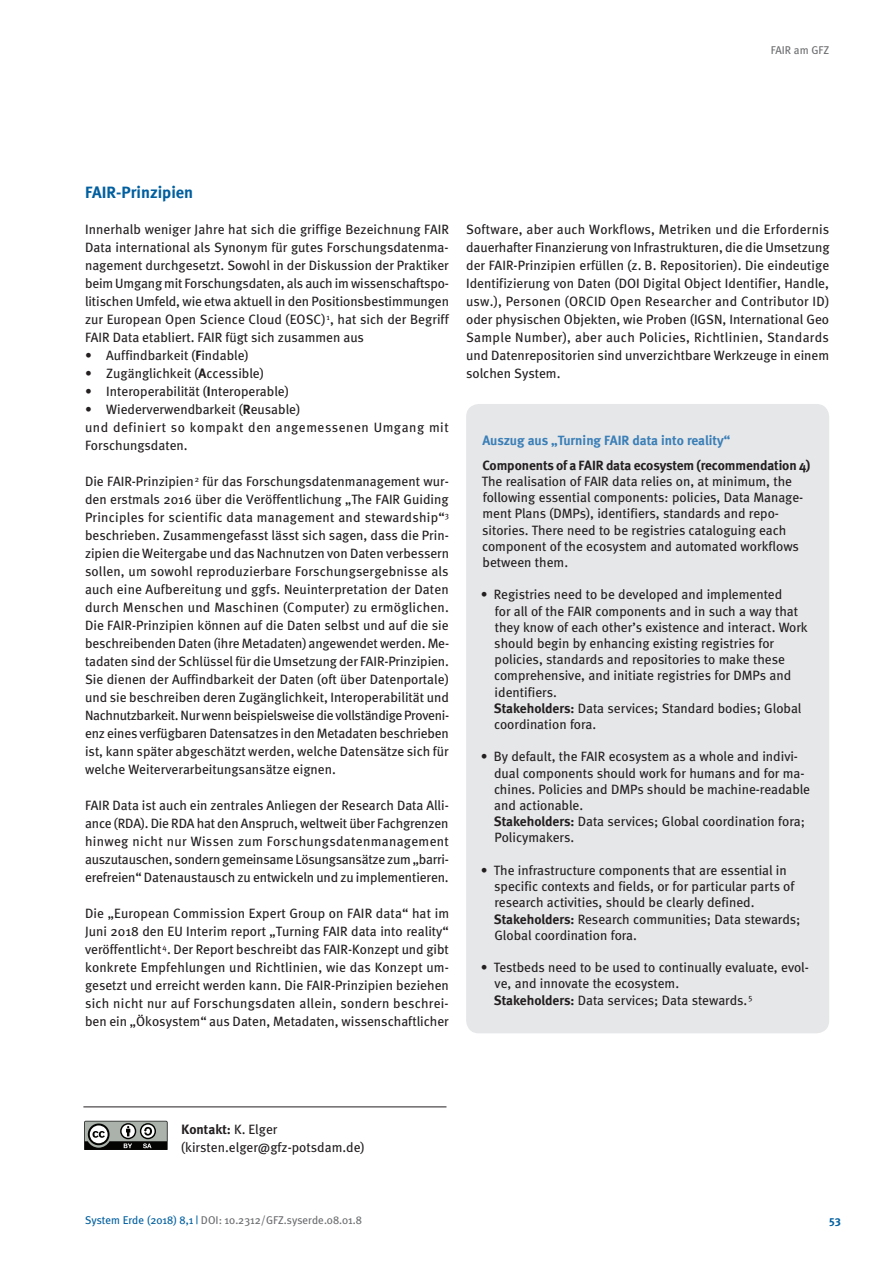
<style>
.page{position:relative;width:893px;height:1263px;background:#fff}
.page>*{position:absolute;margin:0;border:0;box-sizing:border-box;transform-origin:0 0}
.t1{font:700 16.5px "Meta";color:#005f9f}
.t2{font:13.5px/18px "Meta";color:#231f20}
.t3{font:700 13.5px "Meta";letter-spacing:-.005em;color:#231f20}
.t4{font:700 13.5px "Meta";color:#3b7fb7}
.t5{font:700 13.5px "Meta Plus";color:#231f20}
.t6{font:11.25px "Meta Plus";color:#6c6d70}
.t7{font:11.25px "Meta";color:#6c6d70}
.t8{font:700 11.25px "Meta";color:#005f9f}
.s1{font-weight:700}
.s2{font-family:"Meta";font-weight:400}
.s3{color:#005f9f}
</style>
<div class="page">
<hr style="left:83px;top:1106px;width:363px;height:1px;background:#231f20">
<svg style="left:84px;top:1121px;width:84px;height:29px;background:#747874"></svg>
<div style="left:466px;top:404px;width:363px;height:629px;background:#e6e7e9;border-radius:13px"></div>
<p class="t7" style="left:771px;top:43px;width:60px">FAIR am GFZ</p>
<p class="t1" style="left:85px;top:182px;width:110px">FAIR-Prinzipien</p>
<p class="t2" style="left:85px;top:220px;width:366px;text-align:justify">Innerhalb weniger Jahre hat sich die griffige Bezeichnung FAIR Data international als Synonym für gutes Forschungsdatenma&shy;nagement durchgesetzt. Sowohl in der Diskussion der Praktiker beim Umgang mit Forschungsdaten, als auch im wissenschaftspo&shy;litischen Umfeld, wie etwa aktuell in den Positionsbestimmungen zur European Open Science Cloud (EOSC) <sup>1</sup>, hat sich der Begriff FAIR Data etabliert. FAIR fügt sich zusammen aus</p>
<p class="t2" style="left:85px;top:346px;width:165px">• Auffindbarkeit (<span class="s1">F</span>indable)</p>
<p class="t2" style="left:85px;top:364px;width:180px">• Zugänglichkeit (<span class="s1">A</span>ccessible)</p>
<p class="t2" style="left:85px;top:382px;width:205px">• Interoperabilität (<span class="s1">I</span>nteroperable)</p>
<p class="t2" style="left:85px;top:400px;width:365px">• Wiederverwendbarkeit (<span class="s1">R</span>eusable)<br>und definiert so kompakt den angemessenen Umgang mit<br>Forschungsdaten.</p>
<p class="t2" style="left:85px;top:472px;width:366px;text-align:justify">Die FAIR-Prinzipien<sup>2</sup> für das Forschungsdatenmanagement wur&shy;den erstmals 2016 über die Veröffentlichung „The FAIR Guiding Principles for scientific data management and stewardship“<sup>3 </sup>beschrieben. Zusammengefasst lässt sich sagen, dass die Prin&shy;zipien die Weitergabe und das Nachnutzen von Daten verbessern sollen, um sowohl reproduzierbare Forschungsergebnisse als auch eine Aufbereitung und ggfs. Neuinterpretation der Daten durch Menschen und Maschinen (Computer) zu ermöglichen.<br>Die FAIR-Prinzipien können auf die Daten selbst und auf die sie beschreibenden Daten (ihre Metadaten) angewendet werden. Me&shy;tadaten sind der Schlüssel für die Umsetzung der FAIR-Prinzipien.<br>Sie dienen der Auffindbarkeit der Daten (oft über Datenportale) und sie beschreiben deren Zugänglichkeit, Interoperabilität und Nachnutzbarkeit. Nur wenn beispielsweise die vollständige Proveni&shy;enz eines verfügbaren Datensatzes in den Metadaten beschrieben ist, kann später abgeschätzt werden, welche Datensätze sich für welche Weiterverarbeitungsansätze eignen.</p>
<p class="t2" style="left:85px;top:796px;width:365px;text-align:justify">FAIR Data ist auch ein zentrales Anliegen der Research Data Alli&shy;ance (RDA). Die RDA hat den Anspruch, weltweit über Fachgrenzen hinweg nicht nur Wissen zum Forschungsdatenmanagement auszutauschen, sondern gemeinsame Lösungsansätze zum „barri&shy;erefreien“ Datenaustausch zu entwickeln und zu implementieren.</p>
<p class="t2" style="left:85px;top:904px;width:366px;text-align:justify">Die „European Commission Expert Group on FAIR data“ hat im Juni 2018 den EU Interim report „Turning FAIR data into reality“ veröffentlicht<sup>4</sup>. Der Report beschreibt das FAIR-Konzept und gibt konkrete Empfehlungen und Richtlinien, wie das Konzept um&shy;gesetzt und erreicht werden kann. Die FAIR-Prinzipien beziehen sich nicht nur auf Forschungsdaten allein, sondern beschrei&shy;ben ein „Ökosystem“ aus Daten, Metadaten, wissenschaftlicher</p>
<p class="t2" style="left:466px;top:220px;width:365px;text-align:justify">Software, aber auch Workflows, Metriken und die Erfordernis dauerhafter Finanzierung von Infrastrukturen, die die Umsetzung der FAIR-Prinzipien erfüllen (z. B. Repositorien). Die eindeutige Identifizierung von Daten (DOI Digital Object Identifier, Handle, usw.), Personen (ORCID Open Researcher and Contributor ID) oder physischen Objekten, wie Proben (IGSN, International Geo Sample Number), aber auch Policies, Richtlinien, Standards und Datenrepositorien sind unverzichtbare Werkzeuge in einem solchen System.</p>
<p class="t4" style="left:482px;top:432px;width:249px">Auszug aus „Turning FAIR data into reality“</p>
<p class="t3" style="left:483px;top:457px;width:329px">Components of a FAIR data ecosystem (recommendation 4)</p>
<p class="t2" style="left:482px;top:473px;width:323px;line-height:16.2px">The realisation of FAIR data relies on, at minimum, the following essential components: policies, Data Manage&shy;ment Plans (DMPs), identifiers, standards and repo&shy;sitories. There need to be registries cataloguing each component of the ecosystem and automated workflows between them.</p>
<p class="t2" style="left:494px;top:586px;width:315px;line-height:16.2px;text-indent:-13px">• Registries need to be developed and implemented<br>for all of the FAIR components and in such a way that they know of each other’s existence and interact. Work should begin by enhancing existing registries for policies, standards and repositories to make these comprehensive, and initiate registries for DMPs and identifiers.<br><span class="s1">Stakeholders:</span> Data services; Standard bodies; Global coordination fora.</p>
<p class="t2" style="left:494px;top:748px;width:318px;line-height:16.2px;text-indent:-13px">• By default, the FAIR ecosystem as a whole and indivi&shy;dual components should work for humans and for ma&shy;chines. Policies and DMPs should be machine-readable and actionable.<br><span class="s1">Stakeholders:</span> Data services; Global coordination fora; Policymakers.</p>
<p class="t2" style="left:494px;top:862px;width:308px;line-height:16.2px;text-indent:-13px">• The infrastructure components that are essential in specific contexts and fields, or for particular parts of research activities, should be clearly defined.<br><span class="s1">Stakeholders:</span> Research communities; Data stewards; Global coordination fora.</p>
<p class="t2" style="left:494px;top:959px;width:316px;line-height:16.2px;text-indent:-13px">• Testbeds need to be used to continually evaluate, evol&shy;ve, and innovate the ecosystem.<br><span class="s1">Stakeholders:</span> Data services; Data stewards. <sup>5</sup></p>
<p class="t5" style="left:181px;top:1122px;width:98px">Kontakt: <span class="s2">K. Elger</span></p>
<p class="t2" style="left:181px;top:1138px;width:185px">(kirsten.elger@gfz-potsdam.de)</p>
<p class="t6" style="left:85px;top:1214px;width:279px"><span class="s3">System Erde (2018) 8,1 |</span> DOI: 10.2312/GFZ.syserde.08.01.8</p>
<p class="t8" style="left:829px;top:1213px;width:13px">53</p>
</div>
